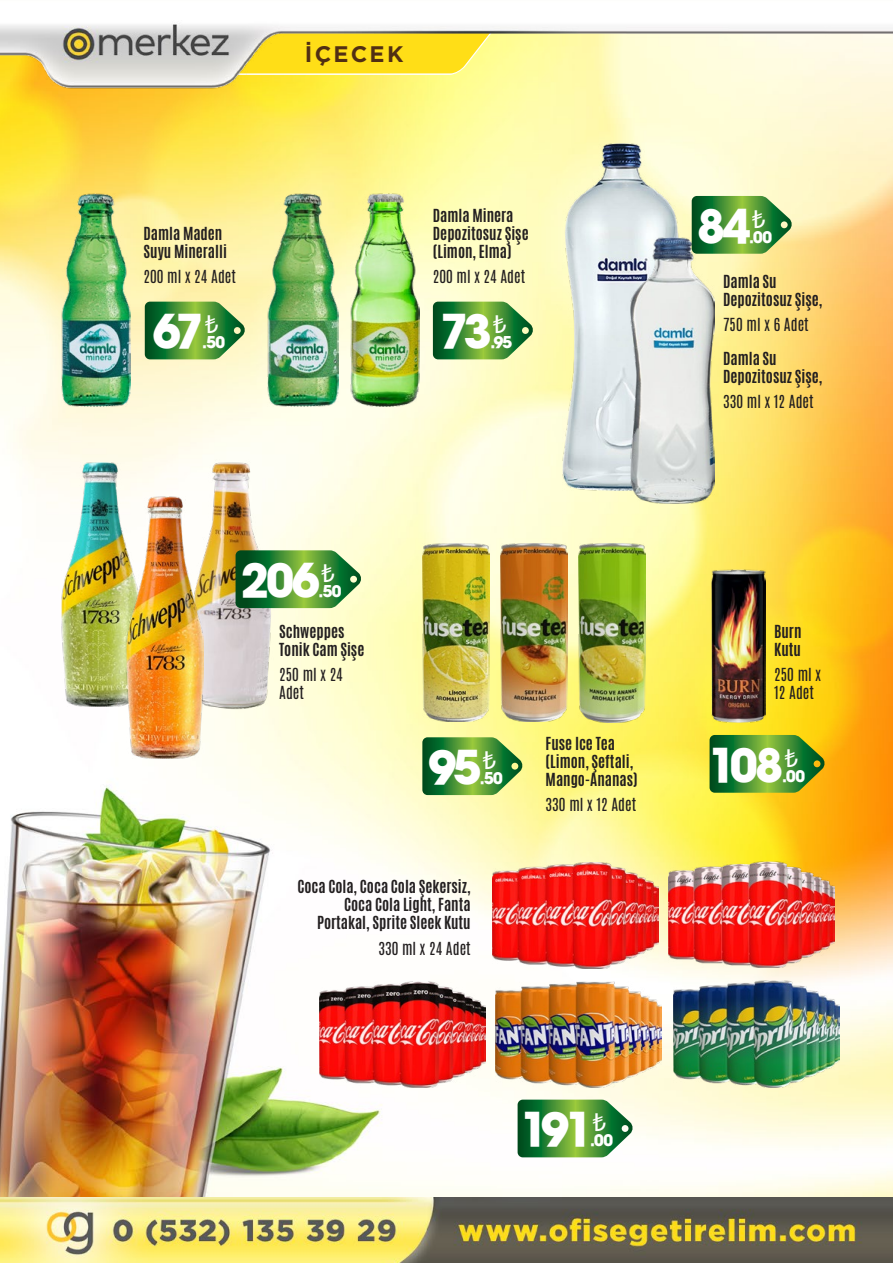
<style>
.page{position:relative;width:893px;height:1263px;background:#fff}
.page>*{position:absolute;margin:0;border:0;box-sizing:border-box;transform-origin:0 0}
.t1{font:45.75px "Trendex Black SSK";letter-spacing:-.075em;color:#fff}
.t2{font:27.3px "Myriad Pro";color:#fff}
.t3{font:700 22.5px "Gotham";letter-spacing:.1em;color:#512f13}
.t4{font:16.05px "Trendex Black SSK";letter-spacing:-.035em;color:#fff}
.t5{font:700 15px/18px "Antonio";color:#231f20}
.t6{font:15px/18px "Antonio";color:#231f20}
</style>
<div class="page">
<img style="left:0;top:89px;width:893px;height:1108px">
<img style="left:492px;top:862px;width:166px;height:107px">
<img style="left:669px;top:861px;width:166px;height:107px">
<img style="left:495px;top:981px;width:167px;height:107px">
<img style="left:674px;top:981px;width:166px;height:106px">
<img style="left:319px;top:981px;width:166px;height:107px">
<img style="left:62px;top:193px;width:68px;height:214px">
<img style="left:268px;top:193px;width:70px;height:214px">
<img style="left:351px;top:193px;width:68px;height:214px">
<img style="left:712px;top:570px;width:54px;height:153px">
<img style="left:563px;top:143px;width:118px;height:348px">
<img style="left:631px;top:238px;width:83px;height:266px">
<svg style="left:518px;top:1099px;width:115px;height:58px"></svg>
<svg style="left:433px;top:302px;width:101px;height:57px"></svg>
<svg style="left:145px;top:302px;width:101px;height:57px"></svg>
<svg style="left:692px;top:196px;width:101px;height:58px"></svg>
<svg style="left:710px;top:735px;width:115px;height:58px"></svg>
<img style="left:422px;top:543px;width:67px;height:178px">
<img style="left:500px;top:543px;width:67px;height:178px">
<img style="left:578px;top:543px;width:67px;height:179px">
<img style="left:190px;top:459px;width:83px;height:251px">
<img style="left:61px;top:462px;width:77px;height:245px">
<img style="left:126px;top:496px;width:78px;height:263px">
<svg style="left:422px;top:737px;width:101px;height:58px"></svg>
<svg style="left:236px;top:550px;width:126px;height:58px"></svg>
<img style="left:0;top:1197px;width:893px;height:66px">
<img style="left:0;top:24px;width:893px;height:65px">
<h3 class="t3" style="left:305px;top:41px;width:100px">İÇECEK</h3>
<p class="t5" style="left:144px;top:225px;width:85px">Damla Maden<br>Suyu Mineralli</p>
<p class="t6" style="left:144px;top:268px;width:94px">200 ml x 24 Adet</p>
<p class="t5" style="left:433px;top:207px;width:97px">Damla Minera<br>Depozitosuz Şişe (Limon, Elma)</p>
<p class="t6" style="left:433px;top:268px;width:94px">200 ml x 24 Adet</p>
<h1 class="t1" style="left:153px;top:301px;width:52px">67</h1>
<h2 class="t2" style="left:205px;top:307px;width:15px">₺</h2>
<p class="t4" style="left:202px;top:332px;width:24px">.50</p>
<h1 class="t1" style="left:440px;top:301px;width:52px">73</h1>
<h2 class="t2" style="left:493px;top:307px;width:15px">₺</h2>
<p class="t4" style="left:490px;top:332px;width:23px">.95</p>
<h1 class="t1" style="left:241px;top:550px;width:80px">206</h1>
<h2 class="t2" style="left:321px;top:556px;width:15px">₺</h2>
<p class="t4" style="left:319px;top:580px;width:24px">.50</p>
<p class="t5" style="left:279px;top:623px;width:87px">Schweppes<br>Tonik Cam Şişe</p>
<p class="t6" style="left:279px;top:666px;width:65px">250 ml x 24<br>Adet</p>
<h1 class="t1" style="left:429px;top:737px;width:54px">95</h1>
<h2 class="t2" style="left:483px;top:743px;width:15px">₺</h2>
<p class="t4" style="left:480px;top:767px;width:24px">.50</p>
<p class="t5" style="left:297px;top:878px;width:175px;text-align:right">Coca Cola, Coca Cola Şekersiz,<br>Coca Cola Light, Fanta<br>Portakal, Sprite Sleek Kutu</p>
<p class="t6" style="left:378px;top:939px;width:94px">330 ml x 24 Adet</p>
<p class="t5" style="left:546px;top:735px;width:94px">Fuse Ice Tea (Limon, Şeftali,<br>Mango-Ananas)</p>
<p class="t6" style="left:546px;top:796px;width:92px">330 ml x 12 Adet</p>
<h1 class="t1" style="left:697px;top:196px;width:54px">84</h1>
<h2 class="t2" style="left:752px;top:202px;width:15px">₺</h2>
<p class="t4" style="left:749px;top:226px;width:24px">.00</p>
<p class="t5" style="left:723px;top:273px;width:101px">Damla Su<br>Depozitosuz Şişe,</p>
<p class="t6" style="left:723px;top:316px;width:87px">750 ml x 6 Adet</p>
<p class="t5" style="left:723px;top:350px;width:101px">Damla Su<br>Depozitosuz Şişe,</p>
<p class="t6" style="left:723px;top:393px;width:92px">330 ml x 12 Adet</p>
<p class="t5" style="left:774px;top:622px;width:29px">Burn<br>Kutu</p>
<p class="t6" style="left:774px;top:665px;width:48px">250 ml x<br>12 Adet</p>
<h1 class="t1" style="left:707px;top:734px;width:78px">108</h1>
<h2 class="t2" style="left:785px;top:741px;width:15px">₺</h2>
<p class="t4" style="left:782px;top:765px;width:24px">.00</p>
<h1 class="t1" style="left:518px;top:1099px;width:74px">191</h1>
<h2 class="t2" style="left:593px;top:1105px;width:15px">₺</h2>
<p class="t4" style="left:590px;top:1130px;width:24px">.00</p>
</div>
